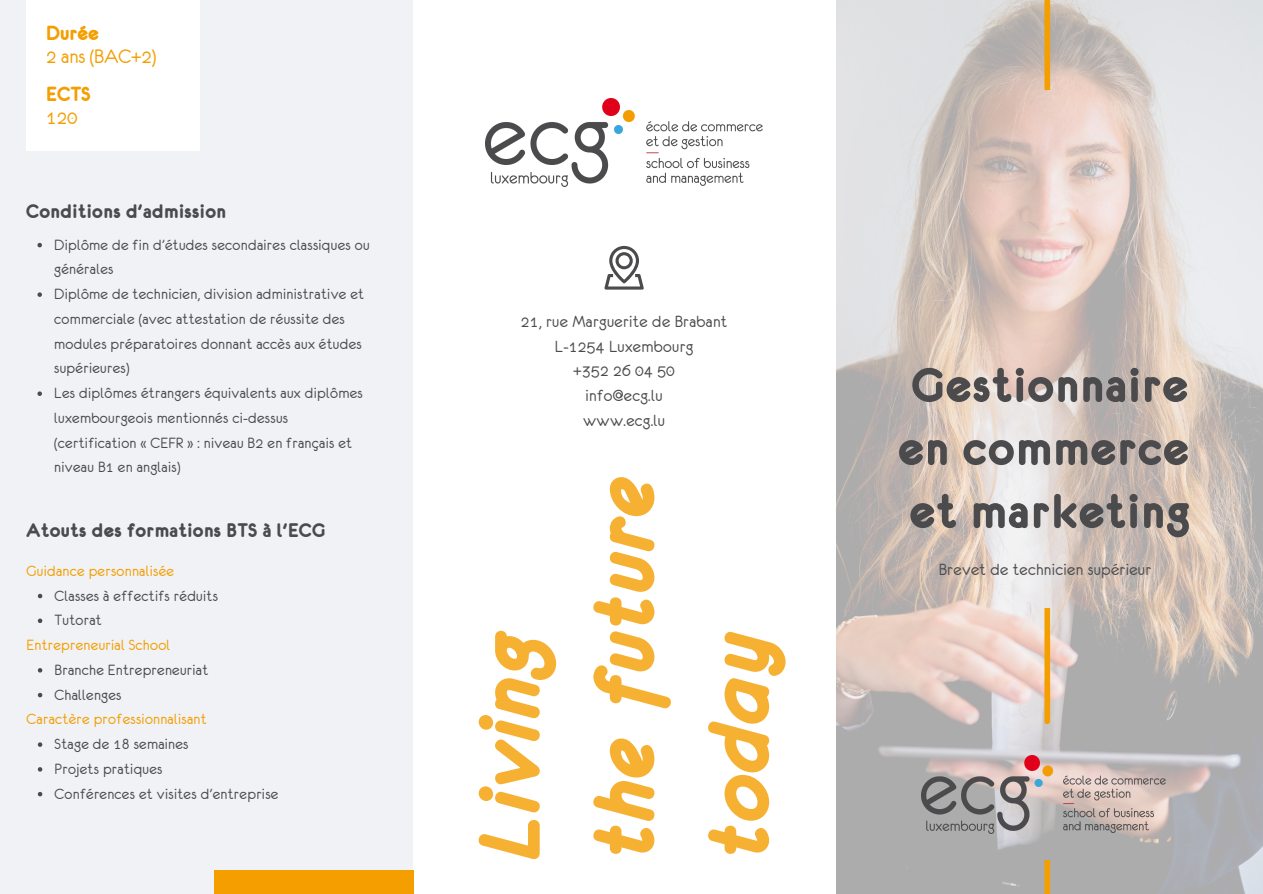
<style>
.page{position:relative;width:1263px;height:894px;background:#fff}
.page>*{position:absolute;margin:0;border:0;box-sizing:border-box;transform-origin:0 0}
.t1{font:94.05px/114.8px "Eurofurencebolditalic";color:#f49e00}
.t2{font:52.65px "Eurofurencebold";letter-spacing:.02em;color:#4b4b4d}
.t3{font:21.75px "Eurofurenceregular";color:#f49e00}
.t4{font:21.75px "Eurofurencebold";color:#f49e00}
.t5{font:21px "Eurofurencebold";letter-spacing:.02em;color:#4b4b4d}
.t6{font:18px "Eurofurenceregular";letter-spacing:.02em;color:#4b4b4d}
.t7{font:16.5px/24.8px "Eurofurenceregular";letter-spacing:.02em;color:#4b4b4d}
.t8{font:16.5px "Eurofurenceregular";letter-spacing:.02em;color:#f49e00}
</style>
<div class="page">
<img style="left:836px;top:0;width:427px;height:893px">
<img style="left:922px;top:755px;width:244px;height:78px">
<svg style="left:1044px;top:608px;width:6px;height:115px"></svg>
<svg style="left:1044px;top:0;width:6px;height:90px"></svg>
<svg style="left:1044px;top:860px;width:6px;height:33px"></svg>
<div style="left:0;top:0;width:413px;height:893px;background:#f0f2f5"></div>
<div style="left:26px;top:0;width:173px;height:151px;background:#fff"></div>
<div style="left:214px;top:870px;width:199px;height:23px;background:#f49e00"></div>
<img style="left:486px;top:99px;width:277px;height:87px">
<svg style="left:604px;top:246px;width:40px;height:43px"></svg>
<svg style="left:37px;top:243px;width:5px;height:4px"></svg>
<svg style="left:37px;top:292px;width:5px;height:5px"></svg>
<svg style="left:37px;top:391px;width:5px;height:5px"></svg>
<svg style="left:38px;top:593px;width:4px;height:5px"></svg>
<svg style="left:38px;top:618px;width:4px;height:5px"></svg>
<svg style="left:38px;top:668px;width:4px;height:4px"></svg>
<svg style="left:38px;top:692px;width:4px;height:5px"></svg>
<svg style="left:38px;top:742px;width:4px;height:4px"></svg>
<svg style="left:38px;top:767px;width:4px;height:4px"></svg>
<svg style="left:38px;top:792px;width:4px;height:4px"></svg>
<p class="t4" style="left:46px;top:22px;width:54px">Durée</p>
<p class="t3" style="left:46px;top:45px;width:112px">2 ans (BAC+2)</p>
<p class="t4" style="left:46px;top:83px;width:46px">ECTS</p>
<p class="t3" style="left:46px;top:106px;width:33px">120</p>
<p class="t5" style="left:26px;top:201px;width:201px">Conditions d'admission</p>
<p class="t7" style="left:54px;top:232px;width:317px">Diplôme de fin d’études secondaires classiques ou générales</p>
<p class="t7" style="left:54px;top:281px;width:311px">Diplôme de technicien, division administrative et commerciale (avec attestation de réussite des modules préparatoires donnant accès aux études supérieures)</p>
<p class="t7" style="left:54px;top:380px;width:310px">Les diplômes étrangers équivalents aux diplômes luxembourgeois mentionnés ci-dessus (certification « CEFR » : niveau B2 en français et niveau B1 en anglais)</p>
<p class="t5" style="left:26px;top:519px;width:301px">Atouts des formations BTS à l'ECG</p>
<p class="t8" style="left:27px;top:562px;width:149px">Guidance personnalisée</p>
<p class="t7" style="left:55px;top:583px;width:165px">Classes à effectifs réduits</p>
<p class="t7" style="left:55px;top:607px;width:49px">Tutorat</p>
<p class="t7" style="left:55px;top:657px;width:155px">Branche Entrepreneuriat</p>
<p class="t7" style="left:55px;top:681px;width:68px">Challenges</p>
<p class="t7" style="left:55px;top:731px;width:135px">Stage de 18 semaines</p>
<p class="t7" style="left:55px;top:756px;width:109px">Projets pratiques</p>
<p class="t7" style="left:55px;top:780px;width:225px">Conférences et visites d'entreprise</p>
<p class="t8" style="left:27px;top:636px;width:145px">Entrepreneurial School</p>
<p class="t8" style="left:27px;top:710px;width:181px">Caractère professionnalisant</p>
<p class="t6" style="left:521px;top:312px;width:208px">21, rue Marguerite de Brabant</p>
<p class="t6" style="left:555px;top:337px;width:140px">L-1254 Luxembourg</p>
<p class="t6" style="left:573px;top:361px;width:103px">+352 26 04 50</p>
<p class="t6" style="left:586px;top:386px;width:78px">info@ecg.lu</p>
<p class="t6" style="left:583px;top:411px;width:83px">www.ecg.lu</p>
<h1 class="t1" style="left:452px;top:860px;width:384px;rotate:-90deg">Living<br>the future today</h1>
<p class="t2" style="left:911px;top:358px;width:278px">Gestionnaire</p>
<p class="t2" style="left:898px;top:421px;width:292px">en commerce</p>
<p class="t2" style="left:909px;top:484px;width:282px">et marketing</p>
<p class="t6" style="left:939px;top:560px;width:214px">Brevet de technicien supérieur</p>
</div>
